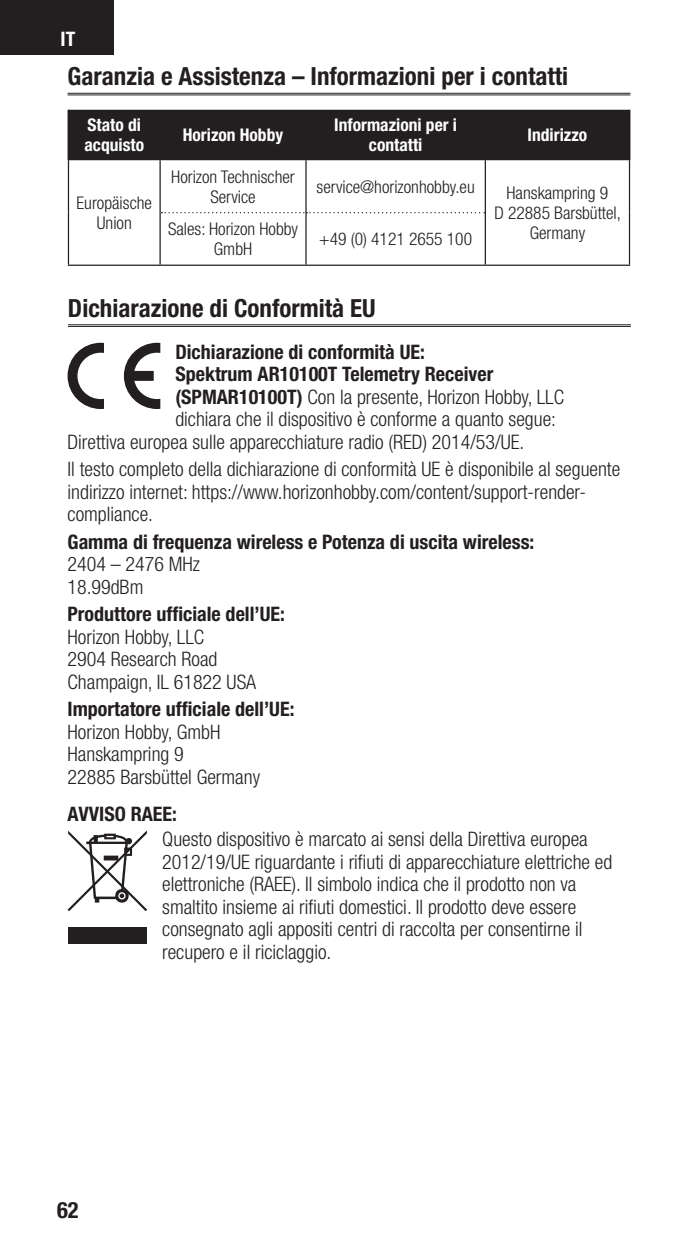
<style>
.page{position:relative;width:698px;height:1260px;background:#fff}
.page>*{position:absolute;margin:0;border:0;box-sizing:border-box;transform-origin:0 0}
.Head{font:700 condensed 25px "Helvetica Neue LT Std";color:#231f20}
.t1{font:700 condensed 22.5px "Helvetica Neue LT Std";color:#231f20}
.EFL_Body_Text{font:300 condensed 20px/22.5px "Helvetica Neue LT Std";color:#231f20}
.EFL_Body_Text-2{font:700 condensed 20px "Helvetica Neue LT Std";color:#231f20}
.t2{font:700 condensed 20px "Helvetica Neue LT Std";color:#fff}
.t3{font:300 condensed 17.5px/20px "Helvetica Neue LT Std";color:#231f20;text-align:center}
.BODY{font:700 condensed 17.5px/20px "Helvetica Neue LT Std";color:#fff}
.s1{font-weight:700}
</style>
<div class="page">
<div style="left:0;top:0;width:113px;height:55px;background:#231f20"></div>
<hr style="left:68px;top:324px;width:562px;height:1px;background:#231f20">
<hr style="left:68px;top:326px;width:562px;height:1px;background:#231f20">
<hr style="left:68px;top:93px;width:562px;height:1px;background:#231f20">
<hr style="left:68px;top:95px;width:562px;height:1px;background:#231f20">
<div style="left:69px;top:110px;width:559px;height:50px;background:#231f20"></div>
<hr style="left:68px;top:160px;width:1px;height:53px;background:#231f20">
<hr style="left:68px;top:213px;width:1px;height:52px;background:#231f20">
<hr style="left:68px;top:265px;width:92px;height:1px;background:#231f20">
<hr style="left:159px;top:160px;width:2px;height:53px;background:#231f20">
<hr style="left:305px;top:160px;width:1px;height:52px;background:#231f20">
<hr style="left:484px;top:160px;width:2px;height:53px;background:#231f20">
<hr style="left:628px;top:160px;width:2px;height:53px;background:#231f20">
<hr style="left:628px;top:213px;width:2px;height:52px;background:#231f20">
<hr style="left:485px;top:265px;width:145px;height:1px;background:#231f20">
<hr style="left:159px;top:213px;width:2px;height:52px;background:#231f20">
<hr style="left:305px;top:213px;width:1px;height:52px;background:#231f20">
<hr style="left:484px;top:213px;width:2px;height:52px;background:#231f20">
<hr style="left:160px;top:265px;width:146px;height:1px;background:#231f20">
<hr style="left:306px;top:265px;width:179px;height:1px;background:#231f20">
<svg style="left:161px;top:212px;width:324px;height:1px"></svg>
<hr style="left:68px;top:110px;width:1px;height:50px;background:#231f20">
<hr style="left:628px;top:110px;width:2px;height:50px;background:#231f20">
<svg style="left:68px;top:343px;width:36px;height:66px"></svg>
<svg style="left:124px;top:343px;width:36px;height:66px"></svg>
<div style="left:68px;top:927px;width:79px;height:17px;background:#231f20"></div>
<svg style="left:68px;top:830px;width:79px;height:81px"></svg>
<p class="t2" style="left:61px;top:27px;width:16px">IT</p>
<p class="Head" style="left:68px;top:61px;width:502px">Garanzia e Assistenza – Informazioni per i contatti</p>
<p class="BODY" style="left:84px;top:115px;width:61px">Stato di acquisto</p>
<p class="BODY" style="left:183px;top:125px;width:102px">Horizon Hobby</p>
<p class="BODY" style="left:334px;top:115px;width:124px;text-align:center">Informazioni per i contatti</p>
<p class="BODY" style="left:527px;top:125px;width:61px">Indirizzo</p>
<p class="t3" style="left:76px;top:193px;width:77px">Europäische<br>Union</p>
<p class="t3" style="left:171px;top:166px;width:125px">Horizon Technischer<br>Service</p>
<p class="t3" style="left:316px;top:176px;width:160px">service@horizonhobby.eu</p>
<p class="t3" style="left:494px;top:183px;width:128px">Hanskampring 9<br>D 22885 Barsbüttel,</p>
<p class="t3" style="left:168px;top:219px;width:131px">Sales: Horizon Hobby</p>
<p class="t3" style="left:529px;top:223px;width:57px">Germany</p>
<p class="t3" style="left:214px;top:239px;width:40px">GmbH</p>
<p class="t3" style="left:319px;top:229px;width:154px">+49 (0) 4121 2655 100</p>
<p class="Head" style="left:68px;top:293px;width:309px">Dichiarazione di Conformità EU</p>
<p class="EFL_Body_Text-2" style="left:175px;top:340px;width:251px">Dichiarazione di conformità UE:</p>
<p class="EFL_Body_Text-2" style="left:175px;top:362px;width:319px">Spektrum AR10100T Telemetry Receiver</p>
<p class="EFL_Body_Text" style="left:175px;top:385px;width:390px"><span class="s1">(SPMAR10100T)</span> Con la presente, Horizon Hobby, LLC</p>
<p class="EFL_Body_Text" style="left:175px;top:408px;width:382px">dichiara che il dispositivo è conforme a quanto segue:</p>
<p class="EFL_Body_Text" style="left:68px;top:430px;width:458px">Direttiva europea sulle apparecchiature radio (RED) 2014/53/UE.</p>
<p class="EFL_Body_Text" style="left:68px;top:458px;width:554px">Il testo completo della dichiarazione di conformità UE è disponibile al seguente indirizzo internet: https://www.horizonhobby.com/content/support-render&shy;compliance.</p>
<p class="EFL_Body_Text-2" style="left:68px;top:530px;width:468px">Gamma di frequenza wireless e Potenza di uscita wireless:</p>
<p class="EFL_Body_Text" style="left:68px;top:553px;width:134px">2404 – 2476 MHz</p>
<p class="EFL_Body_Text" style="left:68px;top:575px;width:77px">18.99dBm</p>
<p class="EFL_Body_Text-2" style="left:68px;top:602px;width:219px">Produttore ufficiale dell’UE:</p>
<p class="EFL_Body_Text" style="left:68px;top:625px;width:138px">Horizon Hobby, LLC</p>
<p class="EFL_Body_Text" style="left:68px;top:648px;width:151px">2904 Research Road</p>
<p class="EFL_Body_Text" style="left:68px;top:670px;width:190px">Champaign, IL 61822 USA</p>
<p class="EFL_Body_Text-2" style="left:68px;top:697px;width:228px">Importatore ufficiale dell’UE:</p>
<p class="EFL_Body_Text" style="left:68px;top:720px;width:154px">Horizon Hobby, GmbH</p>
<p class="EFL_Body_Text" style="left:68px;top:743px;width:118px">Hanskampring 9</p>
<p class="EFL_Body_Text" style="left:68px;top:765px;width:194px">22885 Barsbüttel Germany</p>
<p class="EFL_Body_Text-2" style="left:68px;top:802px;width:111px">AVVISO RAEE:</p>
<p class="EFL_Body_Text" style="left:162px;top:828px;width:451px">Questo dispositivo è marcato ai sensi della Direttiva europea 2012/19/UE riguardante i rifiuti di apparecchiature elettriche ed elettroniche (RAEE). Il simbolo indica che il prodotto non va smaltito insieme ai rifiuti domestici. Il prodotto deve essere consegnato agli appositi centri di raccolta per consentirne il recupero e il riciclaggio.</p>
<p class="t1" style="left:57px;top:1196px;width:23px">62</p>
</div>
